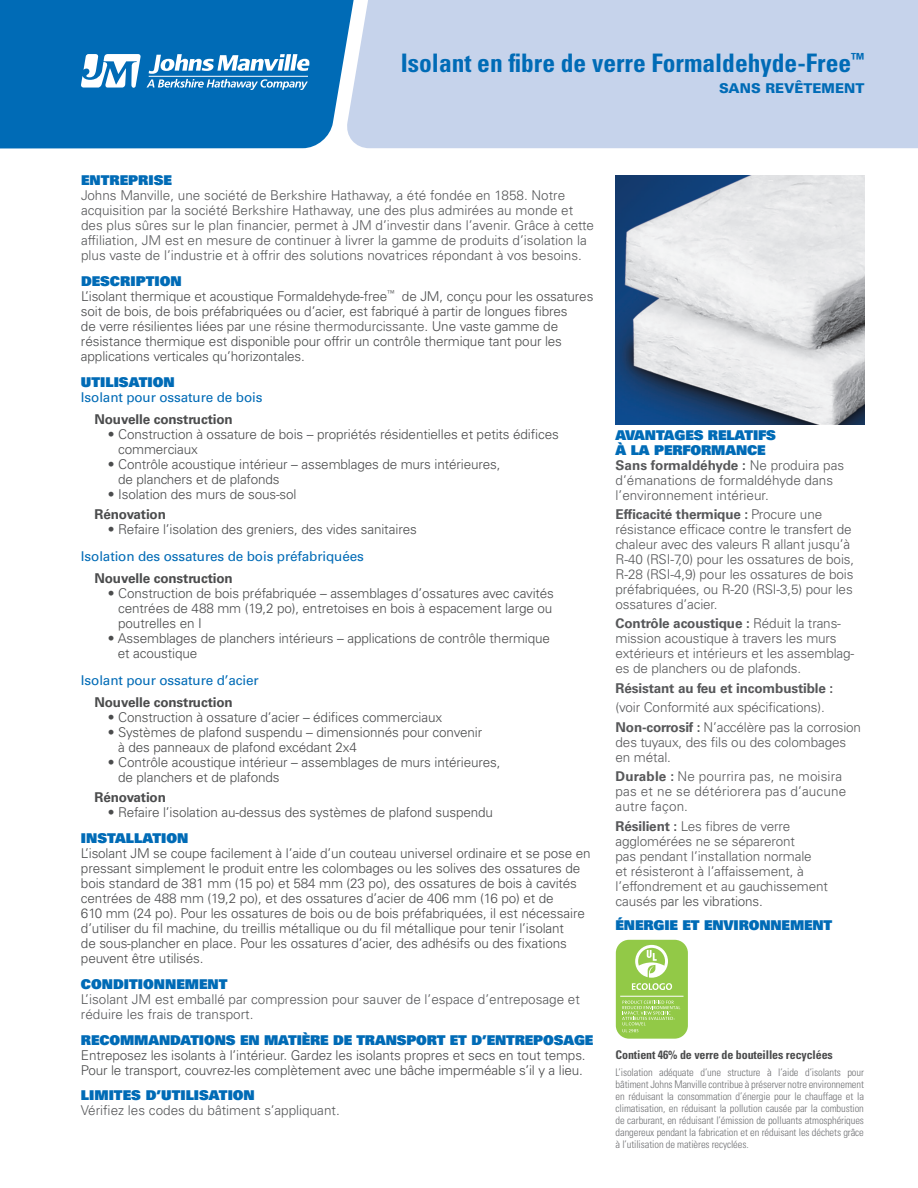
<style>
.page{position:relative;width:918px;height:1188px;background:#fff}
.page>*{position:absolute;margin:0;border:0;box-sizing:border-box;transform-origin:0 0}
.t1{font:700 condensed 25.5px "Univers LT Std";color:#006bb6}
.t2{font:300 13.5px/15px "Univers LT Std";letter-spacing:-.01em;color:#4b4c4d}
.t3{font:300 13.5px/15px "Univers LT Std";color:#57585a}
.t4{font:13.5px/15px "Univers LT Std X Black";letter-spacing:-.01em;color:#006bb6}
.t5{font:13.5px "Univers LT Std";letter-spacing:-.01em;color:#006bb6}
.t6{font:700 13.5px "Univers LT Std";letter-spacing:-.01em;color:#4b4c4d}
.t7{font:700 13.5px "Univers LT Std";letter-spacing:-.01em;color:#57585a}
.t8{font:900 13.5px "Univers LT Std";color:#006bb6}
.t9{font:700 condensed 12px "Univers LT Std";letter-spacing:-.01em;color:#4b4c4d}
.t10{font:300 condensed 10.5px/12px "Univers LT Std";letter-spacing:-.01em;color:#717275;text-align:justify}
.s1{color:#57585a}
.s2{font-weight:700}
.s3{color:#4b4c4d}
</style>
<div class="page">
<img style="left:616px;top:176px;width:248px;height:248px">
<div style="left:616px;top:940px;width:72px;height:99px;background:#92c947;border-radius:13px"></div>
<svg style="left:622px;top:1001px;width:58px;height:31px"></svg>
<hr style="left:620px;top:996px;width:64px;height:1px;background:#fff">
<svg style="left:632px;top:945px;width:40px;height:45px"></svg>
<div style="left:0;top:0;width:346px;height:149px;background:#006bb6"></div>
<div style="left:346px;top:0;width:572px;height:148px;background:#c6d3eb"></div>
<svg style="left:81px;top:54px;width:228px;height:36px"></svg>
<hr style="left:149px;top:76px;width:159px;height:1px;background:#fff">
<h1 class="t1" style="left:401px;top:48px;width:465px">Isolant en fibre de verre Formaldehyde-Free<sup>™</sup></h1>
<p class="t8" style="left:719px;top:80px;width:147px">SANS REVÊTEMENT</p>
<p class="t4" style="left:81px;top:172px;width:92px">ENTREPRISE</p>
<p class="t3" style="left:81px;top:188px;width:515px">Johns Manville, une société de Berkshire Hathaway, a été fondée en 1858. Notre acquisition par la société Berkshire Hathaway, une des plus admirées au monde et des plus sûres sur le plan financier, permet à JM d’investir dans l’avenir. Grâce à cette affiliation, JM est en mesure de continuer à livrer la gamme de produits d’isolation la plus vaste de l’industrie et à offrir des solutions novatrices répondant à vos besoins.</p>
<p class="t4" style="left:81px;top:273px;width:102px">DESCRIPTION</p>
<p class="t2" style="left:81px;top:289px;width:514px">L’isolant thermique et acoustique Formaldehyde-free<sup>™</sup> de JM, conçu pour les ossatures soit de bois, de bois préfabriquées ou d’acier, est fabriqué à partir de longues fibres<br>de verre résilientes liées par <span class="s1">une résine thermodurcissante</span>. Une vaste gamme de résistance thermique est disponible pour offrir un contrôle thermique tant pour les applications verticales qu’horizontales.</p>
<p class="t4" style="left:81px;top:374px;width:95px">UTILISATION</p>
<p class="t5" style="left:81px;top:389px;width:183px">Isolant pour ossature de bois</p>
<p class="t6" style="left:94px;top:411px;width:140px">Nouvelle construction</p>
<p class="t2" style="left:118px;top:426px;width:442px;text-indent:-10px">• Construction à ossature de bois – propriétés résidentielles et petits édifices commerciaux</p>
<p class="t2" style="left:118px;top:456px;width:384px;text-indent:-10px">• Contrôle acoustique intérieur – assemblages de murs intérieures, de planchers et de plafonds</p>
<p class="t2" style="left:108px;top:486px;width:190px">• Isolation des murs de sous-sol</p>
<p class="t6" style="left:94px;top:506px;width:73px">Rénovation</p>
<p class="t2" style="left:108px;top:522px;width:310px">• Refaire l’isolation des greniers, des vides sanitaires</p>
<p class="t5" style="left:81px;top:548px;width:284px">Isolation des ossatures de bois préfabriquées</p>
<p class="t6" style="left:94px;top:570px;width:140px">Nouvelle construction</p>
<p class="t2" style="left:118px;top:586px;width:437px;text-indent:-10px">• Construction de bois préfabriquée – assemblages d’ossatures avec cavités centrées de 488 mm (19,2 po), entretoises en bois à espacement large ou poutrelles en I</p>
<p class="t2" style="left:118px;top:631px;width:434px;text-indent:-10px">• Assemblages de planchers intérieurs – applications de contrôle thermique et acoustique</p>
<p class="t5" style="left:81px;top:672px;width:179px">Isolant pour ossature d’acier</p>
<p class="t6" style="left:94px;top:694px;width:140px">Nouvelle construction</p>
<p class="t2" style="left:108px;top:710px;width:336px">• Construction à ossature d’acier – édifices commerciaux</p>
<p class="t2" style="left:118px;top:725px;width:365px;text-indent:-10px">• Systèmes de plafond suspendu – dimensionnés pour convenir à des panneaux de plafond excédant 2x4</p>
<p class="t2" style="left:118px;top:755px;width:384px;text-indent:-10px">• Contrôle acoustique intérieur – assemblages de murs intérieures, de planchers et de plafonds</p>
<p class="t6" style="left:94px;top:790px;width:73px">Rénovation</p>
<p class="t2" style="left:108px;top:805px;width:387px">• Refaire l’isolation au-dessus des systèmes de plafond suspendu</p>
<p class="t4" style="left:81px;top:830px;width:109px">INSTALLATION</p>
<p class="t2" style="left:81px;top:846px;width:511px">L’isolant JM se coupe facilement à l’aide d’un couteau universel ordinaire et se pose en pressant simplement le produit entre les colombages ou les solives des ossatures de bois standard de 381 mm (15 po) et 584 mm (23 po), des ossatures de bois à cavités centrées de 488 mm (19,2 po), et des ossatures d’acier de 406 mm (16 po) et de<br>610 mm (24 po). Pour les ossatures de bois ou de bois préfabriquées, il est nécessaire d’utiliser du fil machine, du treillis métallique ou du fil métallique pour tenir l’isolant<br>de sous-plancher en place. Pour les ossatures d’acier, des adhésifs ou des fixations peuvent être utilisés.</p>
<p class="t4" style="left:81px;top:976px;width:148px">CONDITIONNEMENT</p>
<p class="t3" style="left:81px;top:991px;width:500px">L’isolant JM est emballé par compression pour sauver de l’espace d’entreposage et réduire les frais de transport.</p>
<p class="t4" style="left:81px;top:1032px;width:514px">RECOMMANDATIONS EN MATIÈRE DE TRANSPORT ET D’ENTREPOSAGE</p>
<p class="t2" style="left:81px;top:1047px;width:506px">Entreposez les isolants à l’intérieur. Gardez les isolants propres et secs en tout temps.<br>Pour le transport, couvrez-les complètement avec une bâche imperméable s’il y a lieu.</p>
<p class="t4" style="left:81px;top:1088px;width:175px">LIMITES D’UTILISATION</p>
<p class="t3" style="left:81px;top:1103px;width:260px">Vérifiez les codes du bâtiment s’appliquant.</p>
<p class="t4" style="left:616px;top:427px;width:162px">AVANTAGES RELATIFS<br>À LA PERFORMANCE</p>
<p class="t3" style="left:616px;top:457px;width:230px"><span class="s2">Sans formaldéhyde :</span> Ne produira pas d’émanations de formaldéhyde dans l’environnement intérieur.</p>
<p class="t3" style="left:616px;top:507px;width:240px"><span class="s2">Efficacité thermique :</span> Procure une résistance efficace contre le transfert de chaleur avec des valeurs R allant jusqu’à R-40 (RSI-7,0) pour les ossatures de bois, R-28 (RSI-4,9) pour les ossatures de bois préfabriquées, ou R-20 (RSI-3,5) pour les ossatures d’acier.</p>
<p class="t3" style="left:616px;top:616px;width:240px"><span class="s2">Contrôle acoustique :</span> Réduit la trans&shy;mission acoustique à travers les murs extérieurs et intérieurs et les assemblag&shy;es de planchers ou de plafonds.</p>
<p class="t7" style="left:616px;top:680px;width:219px">Résistant au feu et incombustible :</p>
<p class="t3" style="left:616px;top:698px;width:247px;line-height:19.5px">(voir Conformité aux spécifications).<br><span class="s2">Non-corrosif :</span> N’accélère pas la corrosion</p>
<p class="t3" style="left:616px;top:735px;width:232px">des tuyaux, des fils ou des colombages en métal.</p>
<p class="t3" style="left:616px;top:769px;width:232px"><span class="s2">Durable :</span> Ne pourrira pas, ne moisira pas et ne se détériorera pas d’aucune autre façon.</p>
<p class="t3" style="left:616px;top:819px;width:214px"><span class="s2">Résilient :</span> Les fibres de verre agglomérées ne se sépareront<br>pas pendant l’installation normale<br>et résisteront à l’affaissement, à l’effondrement et au gauchissement causés <span class="s3">par les vibrations.</span></p>
<p class="t4" style="left:616px;top:917px;width:218px">ÉNERGIE ET ENVIRONNEMENT</p>
<p class="t9" style="left:616px;top:1048px;width:219px">Contient 46% de verre de bouteilles recyclées</p>
<p class="t10" style="left:616px;top:1066px;width:250px">L’isolation adéquate d’une structure à l’aide d’isolants pour bâtiment Johns Manville contribue à préserver notre environnement en réduisant la consommation d’énergie pour le chauffage et la climatisation, en réduisant la pollution causée par la combustion de carburant, en réduisant l’émission de polluants atmosphériques dangereux pendant la fabrication et en réduisant les déchets grâce à l’utilisation de matières recyclées.</p>
</div>
